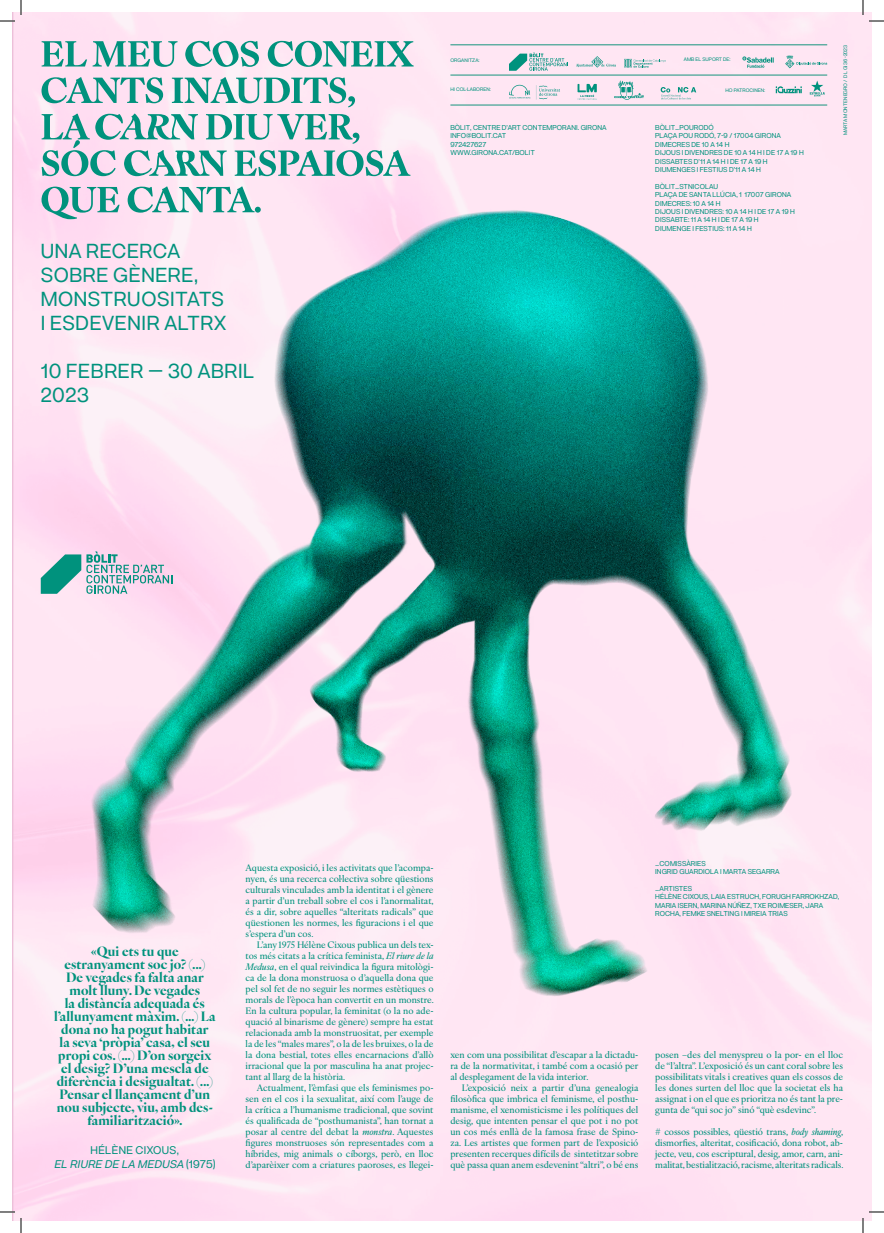
<style>
.page{position:relative;width:884px;height:1233px;background:#fff}
.page>*{position:absolute;margin:0;border:0;box-sizing:border-box;transform-origin:0 0}
.t1{font:20px/24px "Acronym";letter-spacing:.03em;color:#00927d}
.t2{font:700 13px/13px "Ivy Ora Display";letter-spacing:.01em;color:#00927d;text-align:center}
.t3{font:11px/14px "Acronym";letter-spacing:.03em;color:#00927d;text-align:center}
.t4{font:500 9px/11px "Ivy Ora Text";color:#00927d;text-align:justify}
.t5{font:7px/8.4px "Acronym";letter-spacing:.01em;color:#00927d}
.t6{font:5px "Acronym";letter-spacing:.01em;color:#00927d}
.s1{font-style:italic}
</style>
<div class="page">
<img style="left:12px;top:12px;width:859px;height:1208px">
<svg style="left:509px;top:52px;width:59px;height:19px"></svg>
<svg style="left:576px;top:56px;width:40px;height:12px"></svg>
<svg style="left:624px;top:59px;width:42px;height:9px"></svg>
<svg style="left:785px;top:55px;width:42px;height:13px"></svg>
<svg style="left:742px;top:56px;width:32px;height:12px"></svg>
<svg style="left:776px;top:86px;width:26px;height:7px"></svg>
<hr style="left:450px;top:105px;width:377px;height:1px;background:#16947c">
<hr style="left:450px;top:75px;width:377px;height:1px;background:#16947c">
<hr style="left:450px;top:45px;width:377px;height:1px;background:#16947c">
<svg style="left:42px;top:41px;width:45px;height:25px"></svg>
<svg style="left:93px;top:41px;width:85px;height:26px;background:#9ac3c4"></svg>
<svg style="left:185px;top:41px;width:74px;height:26px;background:#99c5c4"></svg>
<svg style="left:268px;top:41px;width:146px;height:26px;background:#9ac4c4"></svg>
<svg style="left:42px;top:77px;width:121px;height:26px;background:#a1c3c7"></svg>
<svg style="left:172px;top:77px;width:183px;height:30px;background:#aacacc"></svg>
<svg style="left:42px;top:114px;width:368px;height:62px;background:#b4cbd0"></svg>
<svg style="left:42px;top:187px;width:78px;height:32px"></svg>
<svg style="left:128px;top:187px;width:133px;height:6px"></svg>
<img style="left:78px;top:193px;width:728px;height:823px">
<svg style="left:41px;top:551px;width:131px;height:43px;background:#aac0c9"></svg>
<svg style="left:810px;top:81px;width:15px;height:15px"></svg>
<svg style="left:661px;top:87px;width:35px;height:12px"></svg>
<svg style="left:536px;top:85px;width:24px;height:15px"></svg>
<svg style="left:509px;top:85px;width:21px;height:13px"></svg>
<svg style="left:614px;top:81px;width:30px;height:19px"></svg>
<svg style="left:577px;top:84px;width:20px;height:16px"></svg>
<svg style="left:0;top:1211px;width:15px;height:1px"></svg>
<svg style="left:869px;top:1211px;width:15px;height:1px"></svg>
<svg style="left:0;top:0;width:22px;height:22px"></svg>
<svg style="left:20px;top:1218px;width:2px;height:15px"></svg>
<svg style="left:862px;top:0;width:22px;height:22px"></svg>
<svg style="left:862px;top:1218px;width:2px;height:15px"></svg>
<h1 class="t1" style="left:41px;top:237px;width:187px">UNA RECERCA<br>SOBRE GÈNERE,<br>MONSTRUOSITATS<br>I ESDEVENIR ALTRX</h1>
<h1 class="t1" style="left:41px;top:357px;width:215px">10 FEBRER — 30 ABRIL<br>2023</h1>
<p class="t6" style="left:450px;top:57px;width:31px">ORGANITZA:</p>
<p class="t6" style="left:684px;top:56px;width:48px">AMB EL SUPORT DE:</p>
<p class="t6" style="left:450px;top:86px;width:42px">HI COL·LABOREN:</p>
<p class="t6" style="left:725px;top:86px;width:41px">HO PATROCINEN:</p>
<p class="t5" style="left:450px;top:123px;width:158px">BÒLIT, CENTRE D’ART CONTEMPORANI. GIRONA<br>INFO@BOLIT.CAT<br>972427627<br>WWW.GIRONA.CAT/BOLIT</p>
<p class="t5" style="left:655px;top:123px;width:150px">BÒLIT_POURODÓ<br>PLAÇA POU RODÓ, 7-9 / 17004 GIRONA<br>DIMECRES DE 10 A 14 H<br>DIJOUS I DIVENDRES DE 10 A 14 H I DE 17 A 19 H<br>DISSABTES D’11 A 14 H I DE 17 A 19 H<br>DIUMENGES I FESTIUS D’11 A 14 H</p>
<p class="t5" style="left:655px;top:182px;width:141px">BÒLIT_STNICOLAU<br>PLAÇA DE SANTA LLÚCIA, 1 17007 GIRONA<br>DIMECRES: 10 A 14 H<br>DIJOUS I DIVENDRES: 10 A 14 H I DE 17 A 19 H<br>DISSABTE: 11 A 14 H I DE 17 A 19 H<br>DIUMENGE I FESTIUS: 11 A 14 H</p>
<p class="t6" style="left:842px;top:135px;width:92px;rotate:-90deg">MARTA MONTENEGRO / DL GI 36-2023</p>
<p class="t2" style="left:54px;top:943px;width:163px">«Qui ets tu que estranyament soc jo? (...)<br>De vegades fa falta anar molt lluny. De vegades<br>la distància adequada és l’allunyament màxim. (...) La dona no ha pogut habitar<br>la seva ‘pròpia’ casa, el seu propi cos. (...) D’on sorgeix el desig? D’una mescla de diferència i desigualtat. (...)<br>Pensar el llançament d’un nou subjecte, viu, amb des&shy;familiarització».</p>
<p class="t3" style="left:54px;top:1142px;width:163px">HÉLÈNE CIXOUS,<br><span class="s1">EL RIURE DE LA MEDUSA</span> ( 1 9 7 5 )</p>
<p class="t4" style="left:246px;top:862px;width:190px">Aquesta exposició, i les activitats que l’acompa&shy;nyen, és una recerca col·lectiva sobre qüestions culturals vinculades amb la identitat i el gènere a partir d’un treball sobre el cos i l’anormalitat, és a dir, sobre aquelles “alteritats radicals” que qüestionen les normes, les figuracions i el que s’espera d’un cos.</p>
<p class="t4" style="left:246px;top:939px;width:190px;text-indent:11px">L’any 1975 Hélène Cixous publica un dels tex&shy;tos més citats a la crítica feminista, <span class="s1">El riure de la Medusa</span>, en el qual reivindica la figura mitològi&shy;ca de la dona monstruosa o d’aquella dona que pel sol fet de no seguir les normes estètiques o morals de l’època han convertit en un monstre.<br>En la cultura popular, la feminitat (o la no ade&shy;quació al binarisme de gènere) sempre ha estat relacionada amb la monstruositat, per exemple la de les “males mares”, o la de les bruixes, o la de la dona bestial, totes elles encarnacions d’allò irracional que la por masculina ha anat projec&shy;tant al llarg de la història.</p>
<p class="t4" style="left:246px;top:1082px;width:189px;text-indent:11px">Actualment, l’èmfasi que els feminismes po&shy;sen en el cos i la sexualitat, així com l’auge de la crítica a l’humanisme tradicional, que sovint és qualificada de “posthumanista”, han tornat a posar al centre del debat la <span class="s1">monstra</span>. Aquestes figures monstruoses són representades com a híbrides, mig animals o cíborgs, però, en lloc d’aparèixer com a criatures paoroses, es llegei-</p>
<p class="t5" style="left:655px;top:858px;width:126px">_COMISSÀRIES<br>INGRID GUARDIOLA I MARTA SEGARRA</p>
<p class="t5" style="left:655px;top:884px;width:185px">_ARTISTES<br>HÉLÈNE CIXOUS, LAIA ESTRUCH, FORUGH FARROKHZAD, MARIA ISERN, MARINA NÚÑEZ, TXE ROIMESER, JARA ROCHA, FEMKE SNELTING I MIREIA TRIAS</p>
<p class="t4" style="left:450px;top:1049px;width:190px">xen com una possibilitat d’escapar a la dictadu&shy;ra de la normativitat, i també com a ocasió per al desplegament de la vida interior.</p>
<p class="t4" style="left:450px;top:1082px;width:189px;text-indent:11px">L’exposició neix a partir d’una genealogia filosòfica que imbrica el feminisme, el posthu&shy;manisme, el xenomisticisme i les polítiques del desig, que intenten pensar el que pot i no pot un cos més enllà de la famosa frase de Spino&shy;za. Les artistes que formen part de l’exposició presenten recerques difícils de sintetitzar sobre què passa quan anem esdevenint “altri”, o bé ens</p>
<p class="t4" style="left:655px;top:1049px;width:189px">posen –des del menyspreu o la por- en el lloc de “l’altra”. L’exposició és un cant coral sobre les possibilitats vitals i creatives quan els cossos de les dones surten del lloc que la societat els ha assignat i on el que es prioritza no és tant la pre&shy;gunta de “qui soc jo” sinó “què esdevinc”.</p>
<p class="t4" style="left:655px;top:1126px;width:190px"># cossos possibles, qüestió trans, <span class="s1">body shaming</span>, dismorfies, alteritat, cosificació, dona robot, ab&shy;jecte, veu, cos escriptural, desig, amor, carn, ani&shy;malitat, bestialització, racisme, alteritats radicals.</p>
</div>
